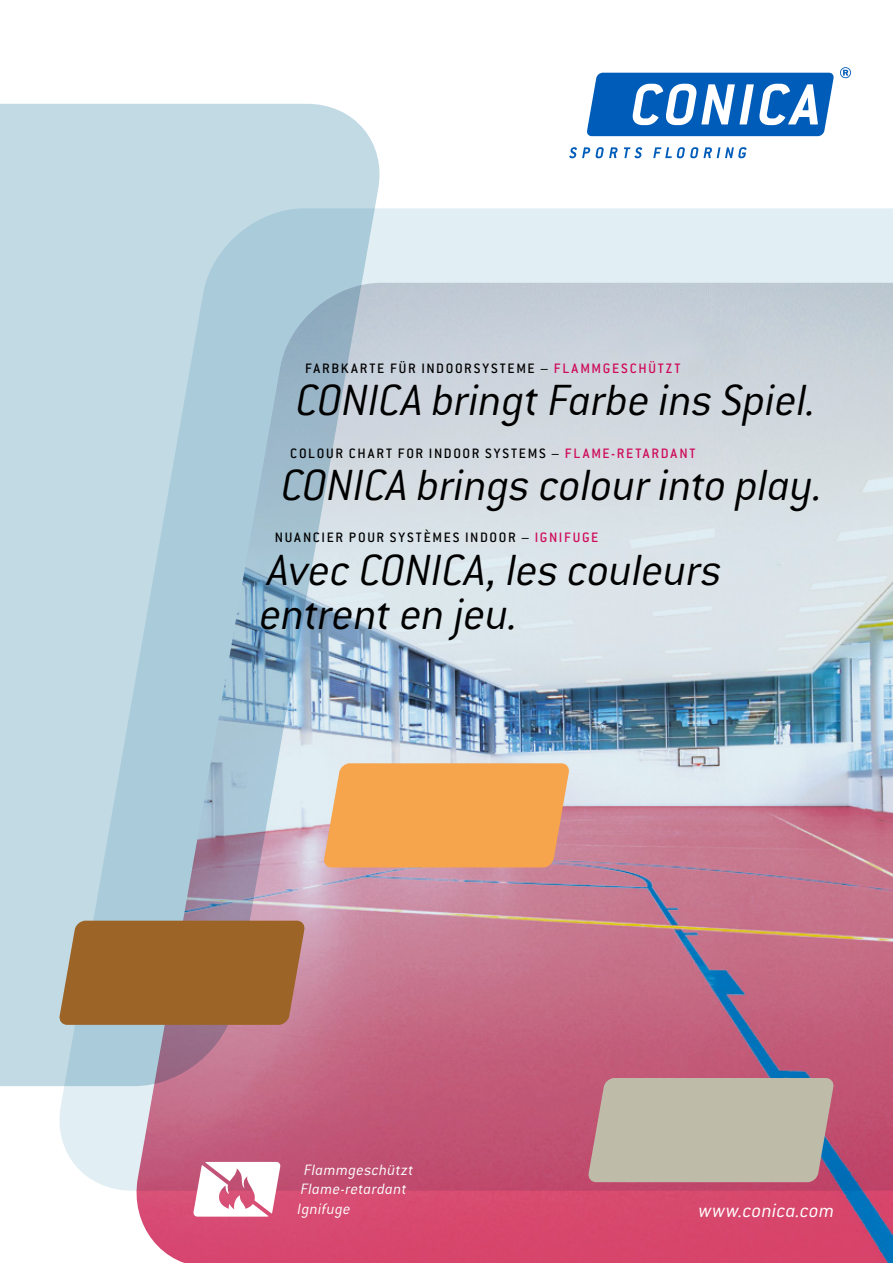
<style>
.page{position:relative;width:893px;height:1263px;background:#fff}
.page>*{position:absolute;margin:0;border:0;box-sizing:border-box;transform-origin:0 0}
.t1{font:italic 300 48px/43.5px "CONICA Conduit ITC";letter-spacing:-.005em;color:#000}
.t2{font:italic 300 21px "CONICA Conduit ITC";letter-spacing:.01em;color:#fff}
.t3{font:italic 300 16.5px/19.8px "CONICA Conduit ITC";letter-spacing:.02em;color:#fff}
.t4{font:500 15px "CONICA Conduit ITC";letter-spacing:.115em;color:#000}
.s1{color:#cf095b}
</style>
<div class="page">
<div style="left:59px;top:208px;width:834px;height:983px;background:#e1eef4"></div>
<img style="left:135px;top:283px;width:758px;height:980px">
<svg style="left:1px;top:104px;width:380px;height:982px;fill:#c1dae4"></svg>
<svg style="left:587px;top:73px;width:247px;height:63px"></svg>
<svg style="left:840px;top:67px;width:11px;height:11px"></svg>
<svg style="left:569px;top:147px;width:49px;height:11px"></svg>
<svg style="left:624px;top:147px;width:18px;height:11px"></svg>
<svg style="left:653px;top:147px;width:94px;height:11px"></svg>
<svg style="left:0;top:104px;width:1px;height:982px"></svg>
<svg style="left:193px;top:1162px;width:88px;height:54px"></svg>
<svg style="left:59px;top:921px;width:246px;height:104px"></svg>
<svg style="left:588px;top:1078px;width:246px;height:104px"></svg>
<svg style="left:323px;top:763px;width:247px;height:104px"></svg>
<p class="t4" style="left:305px;top:360px;width:377px">FARBKARTE FÜR INDOORSYSTEME – <span class="s1">FLAMMGESCHÜTZT</span></p>
<h1 class="t1" style="left:297px;top:379px;width:521px">CONICA bringt Farbe ins Spiel.</h1>
<p class="t4" style="left:290px;top:444px;width:407px">COLOUR CHART FOR INDOOR SYSTEMS – <span class="s1">FLAME-RETARDANT</span></p>
<h1 class="t1" style="left:282px;top:463px;width:543px">CONICA brings colour into play.</h1>
<p class="t4" style="left:275px;top:528px;width:325px">NUANCIER POUR SYSTÈMES INDOOR – <span class="s1">IGNIFUGE</span></p>
<h1 class="t1" style="left:260px;top:548px;width:464px">Avec CONICA, les couleurs entrent en jeu.</h1>
<p class="t3" style="left:298px;top:1160px;width:117px;text-indent:6px">Flammgeschützt<br>Flame-retardant<br>Ignifuge</p>
<h2 class="t2" style="left:699px;top:1199px;width:137px">www.conica.com</h2>
</div>
